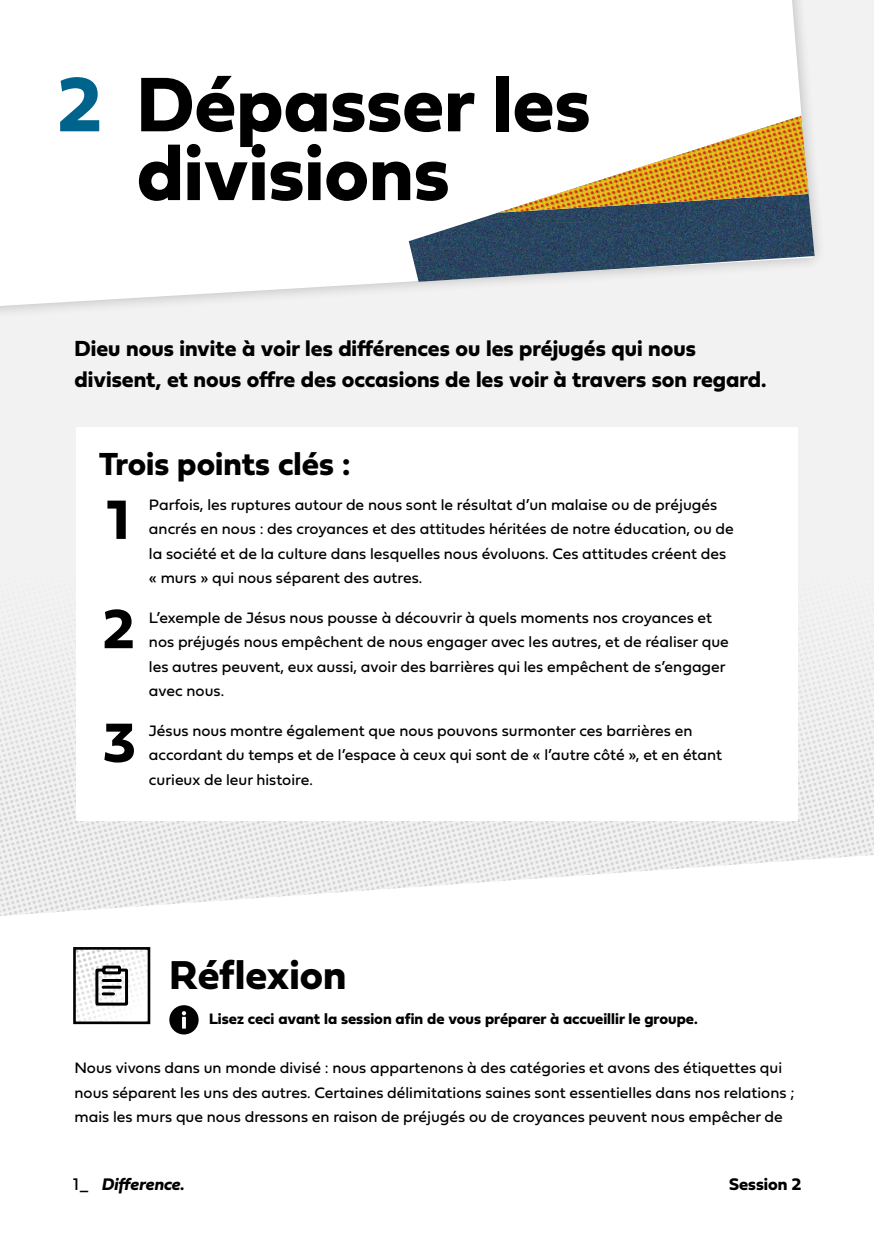
<style>
.page{position:relative;width:874px;height:1241px;background:#fff}
.page>*{position:absolute;margin:0;border:0;box-sizing:border-box;transform-origin:0 0}
.t1{font:80.5px/68.8px "Fieldwork Geo Bold";color:#000}
.t2{font:57.75px/111.5px "Fieldwork Geo Bold";color:#000;text-align:justify}
.t3{font:42px "Fieldwork Geo Bold";letter-spacing:-.005em;color:#000}
.t4{font:33.25px "Fieldwork Geo Bold";color:#000}
.t5{font:22.75px/31.5px "Fieldwork Geo Bold";color:#000}
.t6{font:italic 700 17.5px "Fieldwork";color:#000}
.t7{font:17.5px "Fieldwork Geo Bold";color:#000}
.t8{font:15.75px/24.5px "Fieldwork Geo Regular";color:#000}
.t9{font:15.75px "Fieldwork Geo Bold";color:#000}
.s1{color:#00638b}
.s2{font-family:"Fieldwork Geo Regular";font-weight:400;font-style:normal}
.s3{font-family:"Fieldwork Geo Bold";font-weight:400;font-style:normal}
</style>
<div class="page">
<img style="left:77px;top:950px;width:69px;height:69px">
<div style="left:0;top:0;width:873px;height:501px;background:#f2f2f2"></div>
<img style="left:0;top:501px;width:873px;height:415px">
<div style="left:76px;top:427px;width:721px;height:393px;background:#fff"></div>
<div style="left:169px;top:1005px;width:29px;height:29px;background:#000;border-radius:50%"></div>
<svg style="left:182px;top:1016px;width:4px;height:12px"></svg>
<svg style="left:182px;top:1011px;width:4px;height:4px"></svg>
<div style="left:73px;top:946px;width:77px;height:77px;border:3px solid #000"></div>
<svg style="left:94px;top:963px;width:35px;height:43px"></svg>
<div style="left:0;top:0;width:825px;height:320px;background:#f2f2f2"></div>
<svg style="left:0;top:0;width:808px;height:306px;fill:#fff"></svg>
<img style="left:408px;top:116px;width:406px;height:166px">
<img style="left:498px;top:116px;width:310px;height:97px">
<h1 class="t1" style="left:137px;top:69px;width:455px;text-indent:-79px"><span class="s1">2</span> Dépasser les divisions</h1>
<h3 class="t5" style="left:74px;top:332px;width:693px">Dieu nous invite à voir les différences ou les préjugés qui nous divisent, et nous offre des occasions de les voir à travers son regard.</h3>
<h3 class="t4" style="left:99px;top:445px;width:252px">Trois points clés :</h3>
<p class="t8" style="left:149px;top:492px;width:586px">Parfois, les ruptures autour de nous sont le résultat d’un malaise ou de préjugés ancrés en nous : des croyances et des attitudes héritées de notre éducation, ou de la société et de la culture dans lesquelles nous évoluons. Ces attitudes créent des « murs » qui nous séparent des autres.</p>
<p class="t8" style="left:149px;top:605px;width:581px">L’exemple de Jésus nous pousse à découvrir à quels moments nos croyances et nos préjugés nous empêchent de nous engager avec les autres, et de réaliser que les autres peuvent, eux aussi, avoir des barrières qui les empêchent de s’engager avec nous.</p>
<p class="t8" style="left:149px;top:718px;width:574px">Jésus nous montre également que nous pouvons surmonter ces barrières en accordant du temps et de l’espace à ceux qui sont de « l’autre côté », et en étant curieux de leur histoire.</p>
<h2 class="t2" style="left:103px;top:463px;width:34px">1<br>2<br>3</h2>
<h3 class="t3" style="left:169px;top:951px;width:178px">Réflexion</h3>
<p class="t9" style="left:209px;top:1009px;width:490px">Lisez ceci avant la session afin de vous préparer à accueillir le groupe.</p>
<p class="t8" style="left:74px;top:1055px;width:721px">Nous vivons dans un monde divisé : nous appartenons à des catégories et avons des étiquettes qui nous séparent les uns des autres. Certaines délimitations saines sont essentielles dans nos relations ; mais les murs que nous dressons en raison de préjugés ou de croyances peuvent nous empêcher de</p>
<p class="t6" style="left:73px;top:1173px;width:112px"><span class="s2">1_</span> Difference<span class="s3">.</span></p>
<p class="t7" style="left:728px;top:1173px;width:74px">Session 2</p>
</div>
